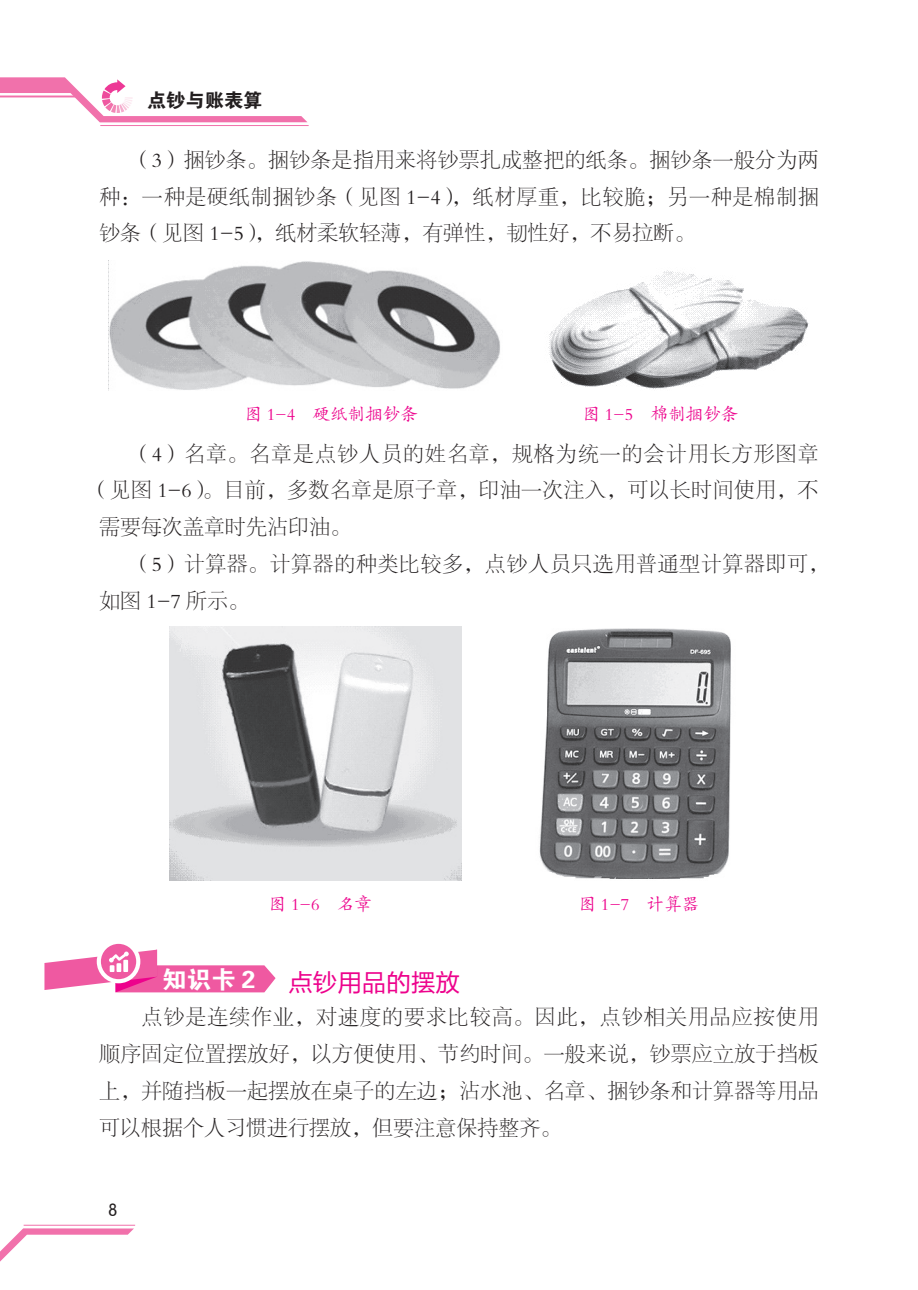
<style>
.page{position:relative;width:918px;height:1290px;background:#fff}
.page>*{position:absolute;margin:0;border:0;box-sizing:border-box;transform-origin:0 0}
.t1{font:24.5px "FZLTHK GBK1 0";color:#ed028c}
.t2{font:24.5px "FZDHTJW GB1 0";color:#fff}
.t3{font:21px/36.8px "FZSYK GBK1 0";letter-spacing:.015em;color:#231f20;text-align:justify}
.t4{font:21px "FZSYK GBK1 0";letter-spacing:.045em;color:#231f20}
.t5{font:19.25px "FZDHTK GBK1 0";color:#231f20}
.t6{font:17.5px "FZKTJW GB1 0";color:#ed028c}
.t7{font:17.5px "FZY3 K GBK1 0";color:#231f20}
</style>
<div class="page">
<hr style="left:100px;top:125px;width:209px;height:1px;background:#f171ab">
<svg style="left:0;top:77px;width:307px;height:45px"></svg>
<svg style="left:0;top:1228px;width:134px;height:34px"></svg>
<hr style="left:24px;top:1225px;width:111px;height:1px;background:#f171ab">
<img style="left:108px;top:260px;width:392px;height:131px">
<img style="left:548px;top:270px;width:261px;height:119px">
<img style="left:170px;top:626px;width:291px;height:255px">
<img style="left:539px;top:628px;width:192px;height:251px">
<div style="left:101px;top:944px;width:35px;height:35px;background:#ef59a1;border-radius:50%"></div>
<svg style="left:44px;top:949px;width:232px;height:43px"></svg>
<p class="t5" style="left:147px;top:90px;width:117px">点钞与账表算</p>
<p class="t3" style="left:99px;top:142px;width:721px;text-indent:32px">（3）捆钞条。捆钞条是指用来将钞票扎成整把的纸条。捆钞条一般分为两种：一种是硬纸制捆钞条（见图 1-4），纸材厚重，比较脆；另一种是棉制捆钞条（见图 1-5），纸材柔软轻薄，有弹性，韧性好，不易拉断。</p>
<p class="t6" style="left:245px;top:405px;width:175px">图 1-4 硬纸制捆钞条</p>
<p class="t6" style="left:583px;top:405px;width:157px">图 1-5 棉制捆钞条</p>
<p class="t4" style="left:131px;top:442px;width:689px">（4）名章。名章是点钞人员的姓名章，规格为统一的会计用长方形图章</p>
<p class="t3" style="left:89px;top:472px;width:731px">（见图 1-6）。目前，多数名章是原子章，印油一次注入，可以长时间使用，不</p>
<p class="t3" style="left:99px;top:509px;width:254px">需要每次盖章时先沾印油。</p>
<p class="t3" style="left:131px;top:546px;width:700px">（5）计算器。计算器的种类比较多，点钞人员只选用普通型计算器即可，</p>
<p class="t3" style="left:99px;top:583px;width:151px">如图 1-7 所示。</p>
<p class="t6" style="left:269px;top:895px;width:105px">图 1-6 名章</p>
<p class="t6" style="left:579px;top:895px;width:122px">图 1-7 计算器</p>
<p class="t2" style="left:162px;top:966px;width:95px">知识卡 2</p>
<p class="t1" style="left:288px;top:969px;width:173px">点钞用品的摆放</p>
<p class="t3" style="left:99px;top:999px;width:721px;text-indent:42px">点钞是连续作业，对速度的要求比较高。因此，点钞相关用品应按使用顺序固定位置摆放好，以方便使用、节约时间。一般来说，钞票应立放于挡板上，并随挡板一起摆放在桌子的左边；沾水池、名章、捆钞条和计算器等用品可以根据个人习惯进行摆放，但要注意保持整齐。</p>
<p class="t7" style="left:108px;top:1200px;width:11px">8</p>
</div>
